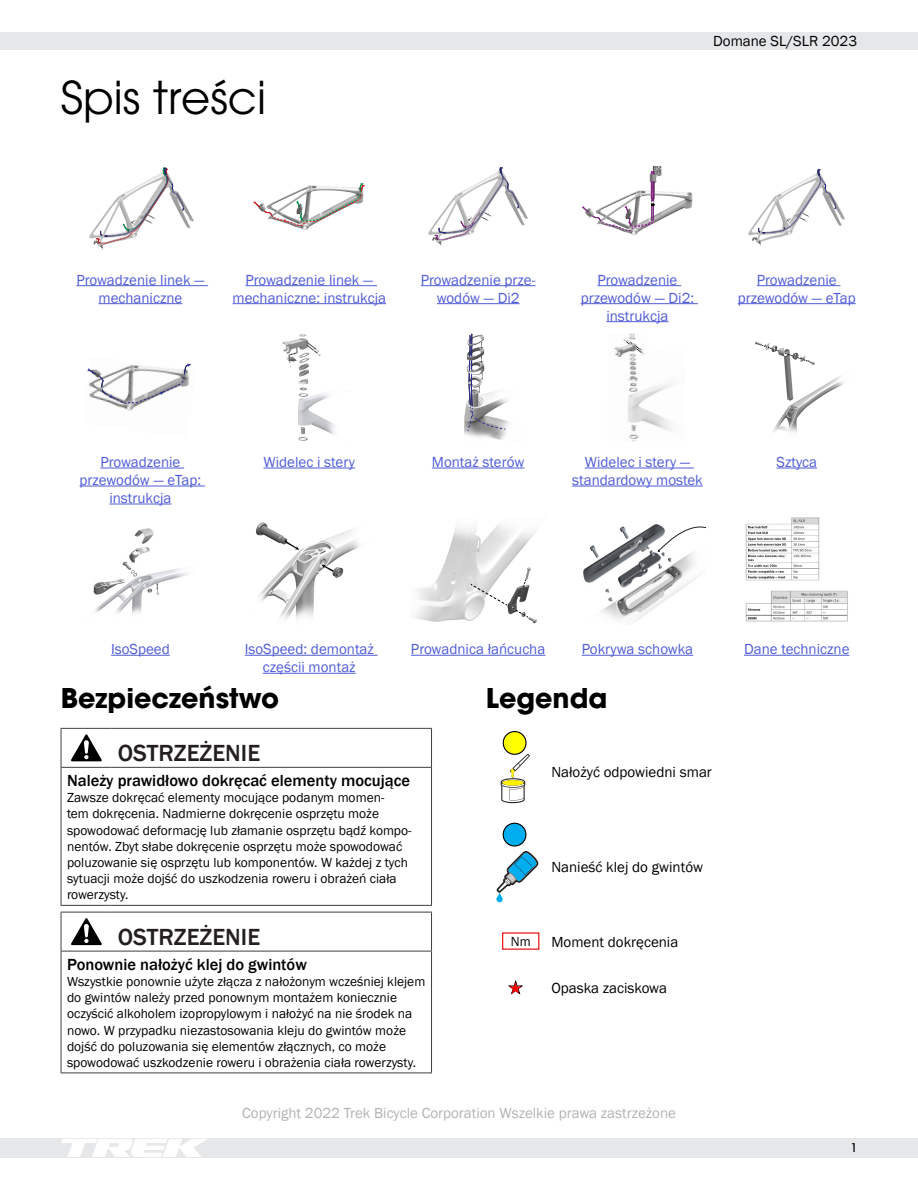
<style>
.page{position:relative;width:918px;height:1188px;background:#fff}
.page>*{position:absolute;margin:0;border:0;box-sizing:border-box;transform-origin:0 0}
.TOC_title{font:45px "ITC Avant Garde Pro";color:#000}
.Section_Head_1_Colum{font:700 27px "ITC Avant Garde Pro";color:#000}
.Safety_Message_Headi{font:500 24px "Franklin Gothic";color:#231f20}
.Subhead_2{font:500 16.5px "Franklin Gothic";color:#000}
.t1{font:15px/18px "Franklin Gothic";color:#4f5cd6;text-align:center}
.Body{font:15px "Franklin Gothic";color:#000}
.Copyright{font:15px "Franklin Gothic";color:#b2b3b7}
.Body-2{font:13.5px/16.2px "Franklin Gothic";color:#000}
.Callout_Nm_Torque{font:13.5px "Franklin Gothic";color:#000}
.t2{font:500 12px "ITC Avant Garde Pro";color:#000}
</style>
<div class="page">
<div style="left:0;top:32px;width:918px;height:17px;background:#e6e7e9"></div>
<div style="left:0;top:1139px;width:918px;height:19px;background:#e6e7e9"></div>
<svg style="left:61px;top:1139px;width:146px;height:18px"></svg>
<hr style="left:61px;top:728px;width:51px;height:1px;background:#404040">
<hr style="left:61px;top:729px;width:1px;height:38px;background:#404040">
<hr style="left:112px;top:728px;width:320px;height:1px;background:#404040">
<hr style="left:431px;top:729px;width:1px;height:38px;background:#404040">
<hr style="left:61px;top:767px;width:51px;height:1px;background:#404040">
<hr style="left:61px;top:768px;width:1px;height:137px;background:#404040">
<hr style="left:112px;top:767px;width:320px;height:1px;background:#404040">
<hr style="left:61px;top:905px;width:51px;height:1px;background:#404040">
<hr style="left:112px;top:905px;width:320px;height:1px;background:#404040">
<hr style="left:431px;top:768px;width:1px;height:137px;background:#404040">
<svg style="left:71px;top:734px;width:31px;height:27px"></svg>
<hr style="left:61px;top:912px;width:51px;height:1px;background:#404040">
<hr style="left:61px;top:912px;width:1px;height:39px;background:#404040">
<hr style="left:112px;top:912px;width:320px;height:1px;background:#404040">
<hr style="left:431px;top:912px;width:1px;height:39px;background:#404040">
<hr style="left:61px;top:951px;width:51px;height:1px;background:#404040">
<hr style="left:61px;top:951px;width:1px;height:122px;background:#404040">
<hr style="left:112px;top:951px;width:320px;height:1px;background:#404040">
<hr style="left:61px;top:1073px;width:51px;height:1px;background:#404040">
<hr style="left:112px;top:1073px;width:320px;height:1px;background:#404040">
<hr style="left:431px;top:951px;width:1px;height:122px;background:#404040">
<svg style="left:71px;top:918px;width:31px;height:27px"></svg>
<svg style="left:501px;top:754px;width:29px;height:49px"></svg>
<div style="left:503px;top:823px;width:23px;height:23px;background:#00aeef;border-radius:50%"></div>
<div style="left:503px;top:823px;width:24px;height:24px;border:1px solid #000;border-radius:50%"></div>
<svg style="left:496px;top:851px;width:42px;height:51px"></svg>
<div style="left:503px;top:732px;width:23px;height:22px;background:#ff0;border-radius:50%"></div>
<div style="left:503px;top:731px;width:24px;height:24px;border:1px solid #000;border-radius:50%"></div>
<img style="left:89px;top:203px;width:105px;height:47px">
<svg style="left:96px;top:167px;width:88px;height:82px"></svg>
<img style="left:296px;top:227px;width:13px;height:3px">
<svg style="left:253px;top:183px;width:112px;height:44px"></svg>
<img style="left:428px;top:202px;width:100px;height:44px">
<svg style="left:435px;top:167px;width:84px;height:78px"></svg>
<img style="left:616px;top:190px;width:77px;height:45px">
<img style="left:649px;top:171px;width:6px;height:30px">
<svg style="left:651px;top:166px;width:10px;height:16px"></svg>
<svg style="left:581px;top:201px;width:74px;height:31px"></svg>
<img style="left:748px;top:168px;width:97px;height:78px">
<svg style="left:755px;top:169px;width:81px;height:76px"></svg>
<hr style="left:76px;top:285px;width:132px;height:1px;background:#4f5cd6">
<hr style="left:98px;top:303px;width:84px;height:1px;background:#4f5cd6">
<hr style="left:245px;top:285px;width:132px;height:1px;background:#4f5cd6">
<hr style="left:233px;top:303px;width:153px;height:1px;background:#4f5cd6">
<hr style="left:421px;top:285px;width:115px;height:1px;background:#4f5cd6">
<hr style="left:437px;top:303px;width:83px;height:1px;background:#4f5cd6">
<hr style="left:597px;top:285px;width:84px;height:1px;background:#4f5cd6">
<hr style="left:581px;top:303px;width:117px;height:1px;background:#4f5cd6">
<hr style="left:606px;top:321px;width:63px;height:1px;background:#4f5cd6">
<hr style="left:757px;top:285px;width:84px;height:1px;background:#4f5cd6">
<hr style="left:738px;top:303px;width:118px;height:1px;background:#4f5cd6">
<img style="left:115px;top:363px;width:75px;height:48px">
<svg style="left:87px;top:364px;width:104px;height:41px"></svg>
<img style="left:282px;top:334px;width:39px;height:22px">
<img style="left:286px;top:353px;width:22px;height:23px">
<img style="left:298px;top:390px;width:52px;height:50px">
<img style="left:298px;top:427px;width:9px;height:14px">
<img style="left:298px;top:378px;width:11px;height:18px">
<svg style="left:289px;top:348px;width:9px;height:15px"></svg>
<svg style="left:307px;top:342px;width:11px;height:12px"></svg>
<img style="left:464px;top:399px;width:45px;height:41px">
<svg style="left:467px;top:333px;width:39px;height:99px"></svg>
<img style="left:614px;top:333px;width:59px;height:108px">
<svg style="left:626px;top:341px;width:17px;height:12px"></svg>
<img style="left:755px;top:341px;width:89px;height:92px">
<div style="left:807px;top:360px;width:9px;height:6px;background:#fff"></div>
<svg style="left:762px;top:345px;width:53px;height:20px"></svg>
<hr style="left:100px;top:468px;width:84px;height:1px;background:#4f5cd6">
<hr style="left:80px;top:486px;width:125px;height:1px;background:#4f5cd6">
<hr style="left:109px;top:504px;width:62px;height:1px;background:#4f5cd6">
<hr style="left:264px;top:468px;width:91px;height:1px;background:#4f5cd6">
<hr style="left:432px;top:468px;width:92px;height:1px;background:#4f5cd6">
<hr style="left:585px;top:468px;width:109px;height:1px;background:#4f5cd6">
<hr style="left:572px;top:486px;width:131px;height:1px;background:#4f5cd6">
<hr style="left:777px;top:468px;width:40px;height:1px;background:#4f5cd6">
<img style="left:93px;top:528px;width:96px;height:86px">
<svg style="left:154px;top:583px;width:8px;height:8px"></svg>
<img style="left:259px;top:529px;width:101px;height:91px">
<img style="left:256px;top:522px;width:32px;height:24px">
<svg style="left:321px;top:565px;width:22px;height:14px"></svg>
<svg style="left:284px;top:541px;width:15px;height:9px"></svg>
<img style="left:415px;top:523px;width:122px;height:101px">
<svg style="left:471px;top:579px;width:57px;height:39px"></svg>
<img style="left:583px;top:524px;width:116px;height:99px">
<svg style="left:658px;top:524px;width:48px;height:28px"></svg>
<img style="left:584px;top:541px;width:20px;height:21px">
<img style="left:745px;top:517px;width:103px;height:105px">
<hr style="left:111px;top:655px;width:59px;height:1px;background:#4f5cd6">
<hr style="left:245px;top:655px;width:133px;height:1px;background:#4f5cd6">
<hr style="left:263px;top:673px;width:93px;height:1px;background:#4f5cd6">
<hr style="left:411px;top:655px;width:134px;height:1px;background:#4f5cd6">
<hr style="left:582px;top:655px;width:111px;height:1px;background:#4f5cd6">
<hr style="left:744px;top:655px;width:105px;height:1px;background:#4f5cd6">
<p class="TOC_title" style="left:61px;top:70px;width:207px">Spis treści</p>
<p class="Body" style="left:713px;top:31px;width:146px">Domane SL/SLR 2023</p>
<p class="t1" style="left:76px;top:271px;width:129px">Prowadzenie linek — mechaniczne</p>
<p class="t1" style="left:233px;top:271px;width:155px">Prowadzenie linek — mechaniczne: instrukcja</p>
<p class="t1" style="left:421px;top:271px;width:116px">Prowadzenie prze&shy;wodów — Di2</p>
<p class="t1" style="left:581px;top:271px;width:115px">Prowadzenie przewodów — Di2: instrukcja</p>
<p class="t1" style="left:738px;top:271px;width:119px">Prowadzenie przewodów — eTap</p>
<p class="t1" style="left:80px;top:453px;width:123px">Prowadzenie przewodów — eTap: instrukcja</p>
<p class="t1" style="left:264px;top:453px;width:93px">Widelec i stery</p>
<p class="t1" style="left:432px;top:453px;width:94px">Montaż sterów</p>
<p class="t1" style="left:572px;top:453px;width:132px">Widelec i stery — standardowy mostek</p>
<p class="t1" style="left:777px;top:453px;width:42px">Sztyca</p>
<p class="t1" style="left:111px;top:640px;width:60px">IsoSpeed</p>
<p class="t1" style="left:245px;top:640px;width:131px">IsoSpeed: demontaż częścii montaż</p>
<p class="t1" style="left:411px;top:640px;width:136px">Prowadnica łańcucha</p>
<p class="t1" style="left:582px;top:640px;width:113px">Pokrywa schowka</p>
<p class="t1" style="left:744px;top:640px;width:107px">Dane techniczne</p>
<p class="Section_Head_1_Colum" style="left:61px;top:680px;width:220px">Bezpieczeństwo</p>
<p class="Safety_Message_Headi" style="left:118px;top:739px;width:144px">OSTRZEŻENIE</p>
<p class="Subhead_2" style="left:67px;top:770px;width:345px">Należy prawidłowo dokręcać elementy mocujące</p>
<p class="Body-2" style="left:67px;top:790px;width:346px">Zawsze dokręcać elementy mocujące podanym momen-<br>tem dokręcenia. Nadmierne dokręcenie osprzętu może spowodować deformację lub złamanie osprzętu bądź kompo&shy;nentów. Zbyt słabe dokręcenie osprzętu może spowodować poluzowanie się osprzętu lub komponentów. W każdej z tych sytuacji może dojść do uszkodzenia roweru i obrażeń ciała rowerzysty.</p>
<p class="Safety_Message_Headi" style="left:118px;top:922px;width:144px">OSTRZEŻENIE</p>
<p class="Subhead_2" style="left:67px;top:954px;width:241px">Ponownie nałożyć klej do gwintów</p>
<p class="Body-2" style="left:67px;top:974px;width:360px">Wszystkie ponownie użyte złącza z nałożonym wcześniej klejem do gwintów należy przed ponownym montażem koniecznie oczyścić alkoholem izopropylowym i nałożyć na nie środek na nowo. W przypadku niezastosowania kleju do gwintów może dojść do poluzowania się elementów złącznych, co może spowodować uszkodzenie roweru i obrażenia ciała rowerzysty.</p>
<p class="Section_Head_1_Colum" style="left:486px;top:680px;width:123px">Legenda</p>
<p class="Body" style="left:551px;top:763px;width:162px">Nałożyć odpowiedni smar</p>
<p class="Body" style="left:551px;top:858px;width:153px">Nanieść klej do gwintów</p>
<p class="Callout_Nm_Torque" style="left:511px;top:933px;width:21px">Nm</p>
<p class="Body" style="left:551px;top:932px;width:128px">Moment dokręcenia</p>
<p class="Body" style="left:551px;top:979px;width:117px">Opaska zaciskowa</p>
<p class="Copyright" style="left:242px;top:1103px;width:435px">Copyright 2022 Trek Bicycle Corporation Wszelkie prawa zastrzeżone</p>
<p class="t2" style="left:851px;top:1140px;width:8px">1</p>
</div>
